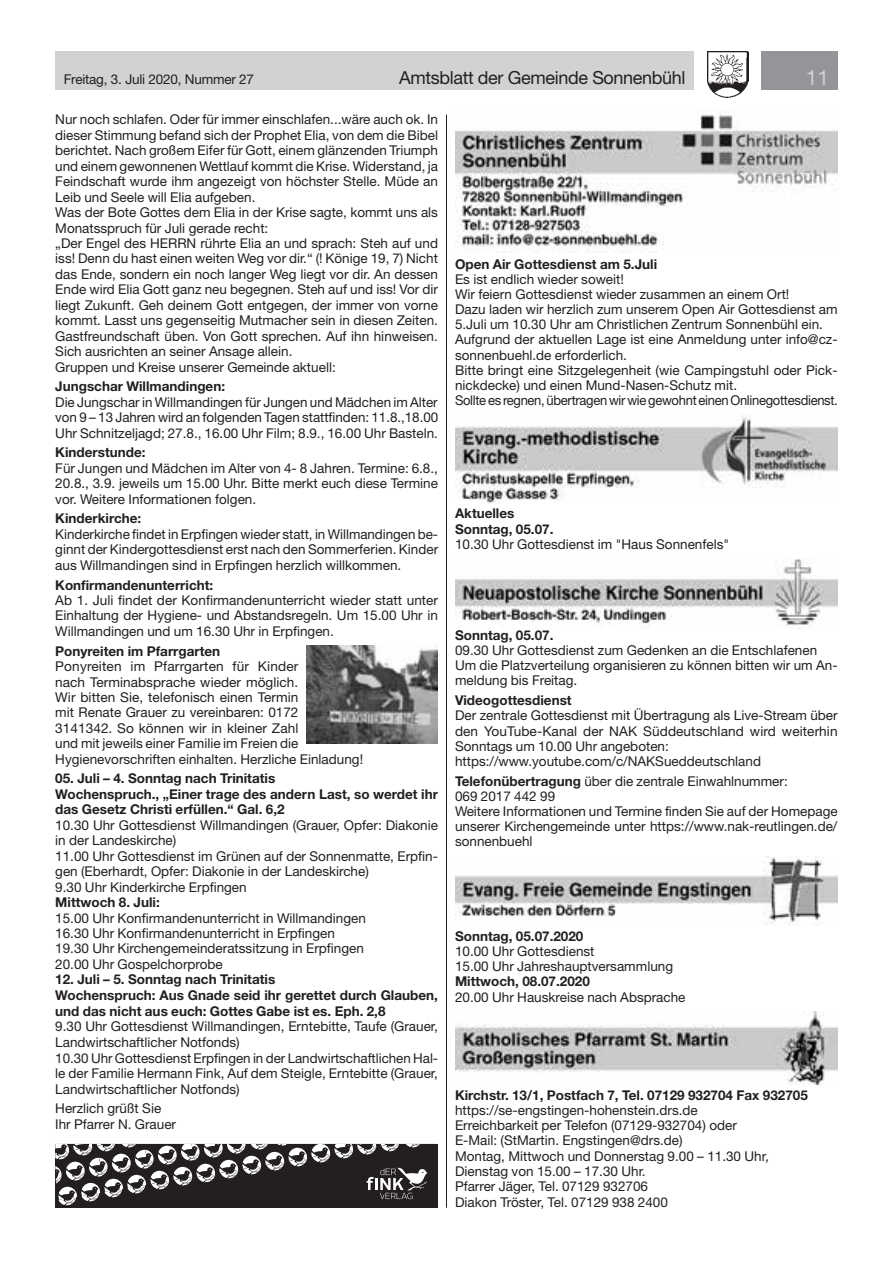
<style>
.page{position:relative;width:893px;height:1263px;background:#fff}
.page>*{position:absolute;margin:0;border:0;box-sizing:border-box;transform-origin:0 0}
.t1{font:21px "Helvetica Neue LT Std";color:#d1d2d4}
.t2{font:18px "Helvetica Neue LT Std";letter-spacing:-.02em;color:#231f20}
.t3{font:13.5px/15.5px "Helvetica Neue LT Std";color:#231f20}
.t4{font:700 13.5px/15.5px "Helvetica Neue LT Std";color:#231f20}
.s1{font-weight:700}
</style>
<div class="page">
<div style="left:55px;top:51px;width:639px;height:38px;background:#d1d2d4"></div>
<div style="left:761px;top:51px;width:77px;height:38px;background:#939598"></div>
<img style="left:707px;top:51px;width:41px;height:47px">
<img style="left:307px;top:646px;width:131px;height:98px">
<img style="left:455px;top:111px;width:383px;height:142px">
<img style="left:455px;top:416px;width:383px;height:87px">
<img style="left:455px;top:559px;width:383px;height:69px">
<img style="left:455px;top:856px;width:383px;height:70px">
<img style="left:455px;top:1011px;width:383px;height:74px">
<hr style="left:446px;top:115px;width:1px;height:1093px;background:#231f20">
<svg style="left:55px;top:1144px;width:383px;height:64px;background:#4a4748"></svg>
<p class="t3" style="left:64px;top:71px;width:192px">Freitag, 3. Juli 2020, Nummer 27</p>
<h2 class="t2" style="left:399px;top:67px;width:288px">Amtsblatt der Gemeinde Sonnenbühl</h2>
<h1 class="t1" style="left:806px;top:65px;width:25px">11</h1>
<p class="t3" style="left:55px;top:112px;width:384px">Nur noch schlafen. Oder für immer einschlafen...wäre auch ok. In dieser Stimmung befand sich der Prophet Elia, von dem die Bibel berichtet. Nach großem Eifer für Gott, einem glänzenden Triumph und einem gewonnenen Wettlauf kommt die Krise. Widerstand, ja Feindschaft wurde ihm angezeigt von höchster Stelle. Müde an Leib und Seele will Elia aufgeben.<br>Was der Bote Gottes dem Elia in der Krise sagte, kommt uns als Monatsspruch für Juli gerade recht:<br>„Der Engel des HERRN rührte Elia an und sprach: Steh auf und iss! Denn du hast einen weiten Weg vor dir.“ (! Könige 19, 7) Nicht das Ende, sondern ein noch langer Weg liegt vor dir. An dessen Ende wird Elia Gott ganz neu begegnen. Steh auf und iss! Vor dir liegt Zukunft. Geh deinem Gott entgegen, der immer von vorne kommt. Lasst uns gegenseitig Mutmacher sein in diesen Zeiten.<br>Gastfreundschaft üben. Von Gott sprechen. Auf ihn hinweisen.<br>Sich ausrichten an seiner Ansage allein.<br>Gruppen und Kreise unserer Gemeinde aktuell:</p>
<p class="t4" style="left:55px;top:378px;width:171px">Jungschar Willmandingen:</p>
<p class="t3" style="left:55px;top:394px;width:384px;text-align:justify">Die Jungschar in Willmandingen für Jungen und Mädchen im Alter von 9 – 13 Jahren wird an folgenden Tagen stattfinden: 11.8.,18.00<br>Uhr Schnitzeljagd; 27.8., 16.00 Uhr Film; 8.9., 16.00 Uhr Basteln.</p>
<p class="t4" style="left:55px;top:445px;width:92px">Kinderstunde:</p>
<p class="t3" style="left:55px;top:460px;width:384px;text-align:justify">Für Jungen und Mädchen im Alter von 4- 8 Jahren. Termine: 6.8., 20.8., 3.9. jeweils um 15.00 Uhr. Bitte merkt euch diese Termine vor. Weitere Informationen folgen.</p>
<p class="t4" style="left:55px;top:511px;width:87px">Kinderkirche:</p>
<p class="t3" style="left:55px;top:526px;width:384px;text-align:justify">Kinderkirche findet in Erpfingen wieder statt, in Willmandingen be&shy;ginnt der Kindergottesdienst erst nach den Sommerferien. Kinder aus Willmandingen sind in Erpfingen herzlich willkommen.</p>
<p class="t4" style="left:55px;top:577px;width:159px">Konfirmandenunterricht:</p>
<p class="t3" style="left:55px;top:592px;width:384px;text-align:justify">Ab 1. Juli findet der Konfirmandenunterricht wieder statt unter Einhaltung der Hygiene- und Abstandsregeln. Um 15.00 Uhr in Willmandingen und um 16.30 Uhr in Erpfingen.</p>
<p class="t4" style="left:55px;top:643px;width:166px">Ponyreiten im Pfarrgarten</p>
<p class="t3" style="left:55px;top:658px;width:309px">Ponyreiten im Pfarrgarten für Kinder<br>nach Terminabsprache wieder möglich.<br>Wir bitten Sie, telefonisch einen Termin<br>mit Renate Grauer zu vereinbaren: 0172<br>3141342. So können wir in kleiner Zahl<br>und mit jeweils einer Familie im Freien die Hygienevorschriften einhalten. Herzliche Einladung!</p>
<p class="t4" style="left:55px;top:771px;width:384px">05. Juli – 4. Sonntag nach Trinitatis<br>Wochenspruch., „Einer trage des andern Last, so werdet ihr das Gesetz Christi erfüllen.“ Gal. 6,2</p>
<p class="t3" style="left:55px;top:817px;width:384px">10.30 Uhr Gottesdienst Willmandingen (Grauer, Opfer: Diakonie in der Landeskirche)<br>11.00 Uhr Gottesdienst im Grünen auf der Sonnenmatte, Erpfin&shy;gen (Eberhardt, Opfer: Diakonie in der Landeskirche)<br>9.30 Uhr Kinderkirche Erpfingen</p>
<p class="t4" style="left:55px;top:894px;width:106px">Mittwoch 8. Juli:</p>
<p class="t3" style="left:55px;top:910px;width:312px">15.00 Uhr Konfirmandenunterricht in Willmandingen 16.30 Uhr Konfirmandenunterricht in Erpfingen 19.30 Uhr Kirchengemeinderatssitzung in Erpfingen 20.00 Uhr Gospelchorprobe</p>
<p class="t4" style="left:55px;top:971px;width:384px">12. Juli – 5. Sonntag nach Trinitatis<br>Wochenspruch: Aus Gnade seid ihr gerettet durch Glauben, und das nicht aus euch: Gottes Gabe ist es. Eph. 2,8</p>
<p class="t3" style="left:55px;top:1018px;width:384px">9.30 Uhr Gottesdienst Willmandingen, Erntebitte, Taufe (Grauer, Landwirtschaftlicher Notfonds)<br>10.30 Uhr Gottesdienst Erpfingen in der Landwirtschaftlichen Hal&shy;le der Familie Hermann Fink, Auf dem Steigle, Erntebitte (Grauer, Landwirtschaftlicher Notfonds)</p>
<p class="t3" style="left:55px;top:1100px;width:122px">Herzlich grüßt Sie<br>Ihr Pfarrer N. Grauer</p>
<p class="t4" style="left:455px;top:256px;width:204px">Open Air Gottesdienst am 5.Juli</p>
<p class="t3" style="left:455px;top:271px;width:384px">Es ist endlich wieder soweit!<br>Wir feiern Gottesdienst wieder zusammen an einem Ort!<br>Dazu laden wir herzlich zum unserem Open Air Gottesdienst am 5.Juli um 10.30 Uhr am Christlichen Zentrum Sonnenbühl ein.<br>Aufgrund der aktuellen Lage ist eine Anmeldung unter info@cz&shy;sonnenbuehl.de erforderlich.<br>Bitte bringt eine Sitzgelegenheit (wie Campingstuhl oder Pick&shy;nickdecke) und einen Mund-Nasen-Schutz mit.<br>Sollte es regnen, übertragen wir wie gewohnt einen Onlinegottesdienst.</p>
<p class="t4" style="left:455px;top:506px;width:100px">Aktuelles<br>Sonntag, 05.07.</p>
<p class="t3" style="left:455px;top:536px;width:276px">10.30 Uhr Gottesdienst im "Haus Sonnenfels"</p>
<p class="t4" style="left:455px;top:627px;width:100px">Sonntag, 05.07.</p>
<p class="t3" style="left:455px;top:642px;width:384px">09.30 Uhr Gottesdienst zum Gedenken an die Entschlafenen<br>Um die Platzverteilung organisieren zu können bitten wir um An&shy;meldung bis Freitag.</p>
<p class="t4" style="left:455px;top:692px;width:118px">Videogottesdienst</p>
<p class="t3" style="left:455px;top:708px;width:384px">Der zentrale Gottesdienst mit Übertragung als Live-Stream über den YouTube-Kanal der NAK Süddeutschland wird weiterhin Sonntags um 10.00 Uhr angeboten: https://www.youtube.com/c/NAKSueddeutschland</p>
<p class="t3" style="left:455px;top:773px;width:384px"><span class="s1">Telefonübertragung</span> über die zentrale Einwahlnummer:<br>069 2017 442 99<br>Weitere Informationen und Termine finden Sie auf der Homepage unserer Kirchengemeinde unter https://www.nak-reutlingen.de/ sonnenbuehl</p>
<p class="t4" style="left:455px;top:928px;width:130px">Sonntag, 05.07.2020</p>
<p class="t3" style="left:455px;top:943px;width:220px">10.00 Uhr Gottesdienst<br>15.00 Uhr Jahreshauptversammlung</p>
<p class="t4" style="left:455px;top:973px;width:136px">Mittwoch, 08.07.2020</p>
<p class="t3" style="left:455px;top:989px;width:232px">20.00 Uhr Hauskreise nach Absprache</p>
<p class="t4" style="left:455px;top:1087px;width:354px">Kirchstr. 13/1, Postfach 7, Tel. 07129 932704 Fax 932705</p>
<p class="t3" style="left:455px;top:1102px;width:315px">https://se-engstingen-hohenstein.drs.de Erreichbarkeit per Telefon (07129-932704) oder E-Mail: (StMartin. Engstingen@drs.de)<br>Montag, Mittwoch und Donnerstag 9.00 – 11.30 Uhr, Dienstag von 15.00 – 17.30 Uhr.<br>Pfarrer Jäger, Tel. 07129 932706<br>Diakon Tröster, Tel. 07129 938 2400</p>
</div>
